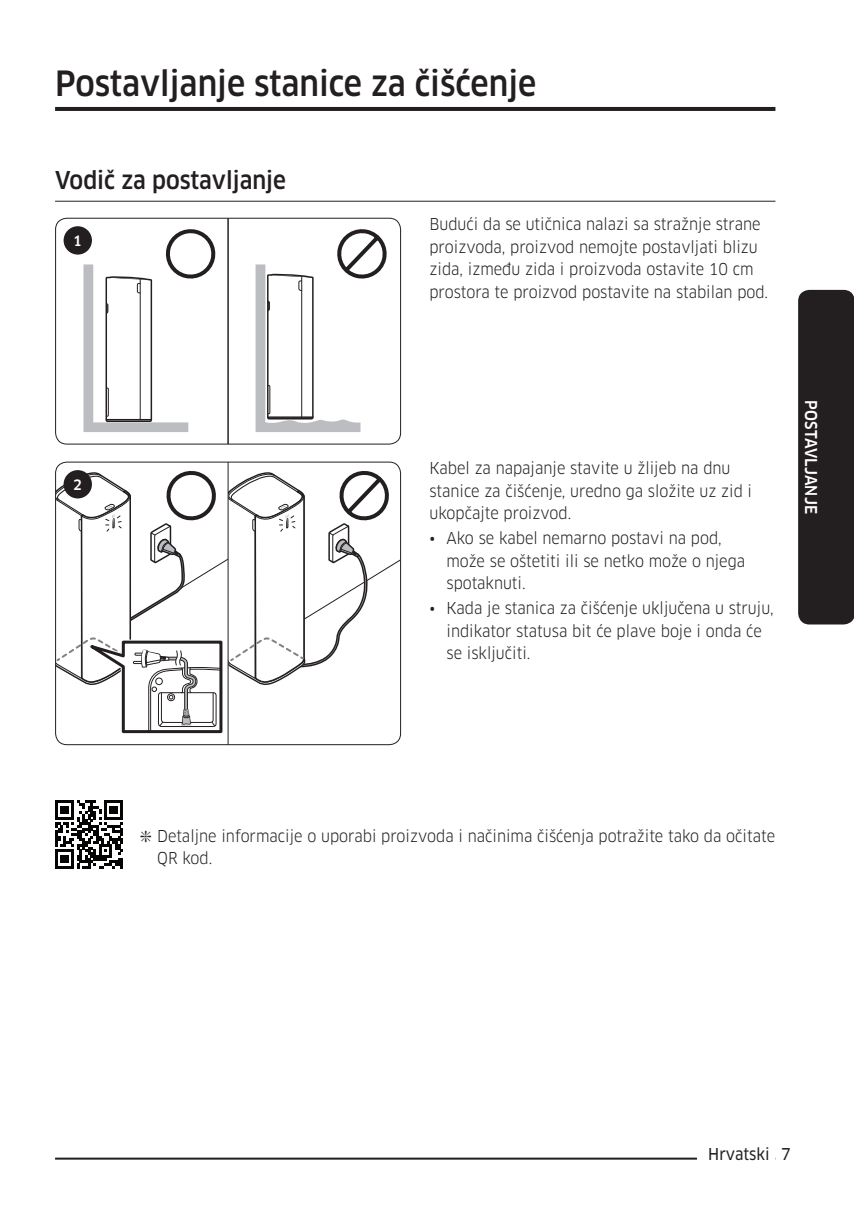
<style>
.page{position:relative;width:854px;height:1217px;background:#fff}
.page>*{position:absolute;margin:0;border:0;box-sizing:border-box;transform-origin:0 0}
.t1{font:500 34px "Samsung Clan Pro";color:#231f20;scale:.92 1}
.t2{font:500 24px "Samsung Clan Pro";color:#231f20;scale:.92 1}
.t3{font:16px/22.4px "Samsung Clan Pro";color:#231f20;scale:.92 1}
.t4{font:500 16px "Samsung Clan Pro";letter-spacing:.01em;color:#fff;scale:.92 1}
.t5{font:16px "Samsung Clan Pro News";color:#231f20;scale:.92 1}
.t6{font:500 14px "Samsung Clan Pro";color:#fff}
</style>
<div class="page">
<hr style="left:55px;top:1157px;width:720px;height:2px;background:#231f20">
<div style="left:697px;top:1154px;width:78px;height:6px;background:#fff"></div>
<div style="left:798px;top:290px;width:56px;height:334px;background:#231f20;border-radius:11px"></div>
<hr style="left:55px;top:107px;width:720px;height:4px;background:#231f20">
<hr style="left:55px;top:201px;width:720px;height:1px;background:#231f20">
<hr style="left:227px;top:218px;width:1px;height:226px;background:#231f20">
<svg style="left:83px;top:229px;width:133px;height:203px"></svg>
<svg style="left:255px;top:229px;width:132px;height:203px"></svg>
<div style="left:55px;top:218px;width:346px;height:226px;border:1px solid #231f20;border-radius:11px"></div>
<div style="left:64px;top:226px;width:28px;height:28px;background:#231f20;border-radius:50%"></div>
<svg style="left:57px;top:470px;width:342px;height:266px"></svg>
<hr style="left:227px;top:462px;width:1px;height:282px;background:#231f20">
<div style="left:55px;top:461px;width:346px;height:284px;border:1px solid #231f20;border-radius:11px"></div>
<div style="left:64px;top:470px;width:28px;height:28px;background:#231f20;border-radius:50%"></div>
<svg style="left:55px;top:800px;width:68px;height:68px"></svg>
<h1 class="t1" style="left:55px;top:63px;width:524px">Postavljanje stanice za čišćenje</h1>
<h2 class="t2" style="left:55px;top:166px;width:252px">Vodič za postavljanje</h2>
<p class="t6" style="left:73px;top:232px;width:10px">1</p>
<p class="t3" style="left:429px;top:213px;width:370px">Budući da se utičnica nalazi sa stražnje strane proizvoda, proizvod nemojte postavljati blizu zida, između zida i proizvoda ostavite 10 cm prostora te proizvod postavite na stabilan pod.</p>
<p class="t6" style="left:73px;top:476px;width:10px">2</p>
<p class="t3" style="left:429px;top:457px;width:352px">Kabel za napajanje stavite u žlijeb na dnu stanice za čišćenje, uredno ga složite uz zid i ukopčajte proizvod.</p>
<p class="t3" style="left:446px;top:527px;width:326px;text-indent:-17px">• Ako se kabel nemarno postavi na pod, može se oštetiti ili se netko može o njega spotaknuti.</p>
<p class="t3" style="left:446px;top:597px;width:357px;text-indent:-17px">• Kada je stanica za čišćenje uključena u struju, indikator statusa bit će plave boje i onda će se isključiti.</p>
<p class="t4" style="left:820px;top:400px;width:125px;rotate:90deg">POSTAVLJANJE</p>
<p class="t3" style="left:157px;top:824px;width:673px;text-indent:-17px">❇ Detaljne informacije o uporabi proizvoda i načinima čišćenja potražite tako da očitate<br>QR kod.</p>
<p class="t5" style="left:708px;top:1145px;width:91px">Hrvatski 7</p>
</div>
